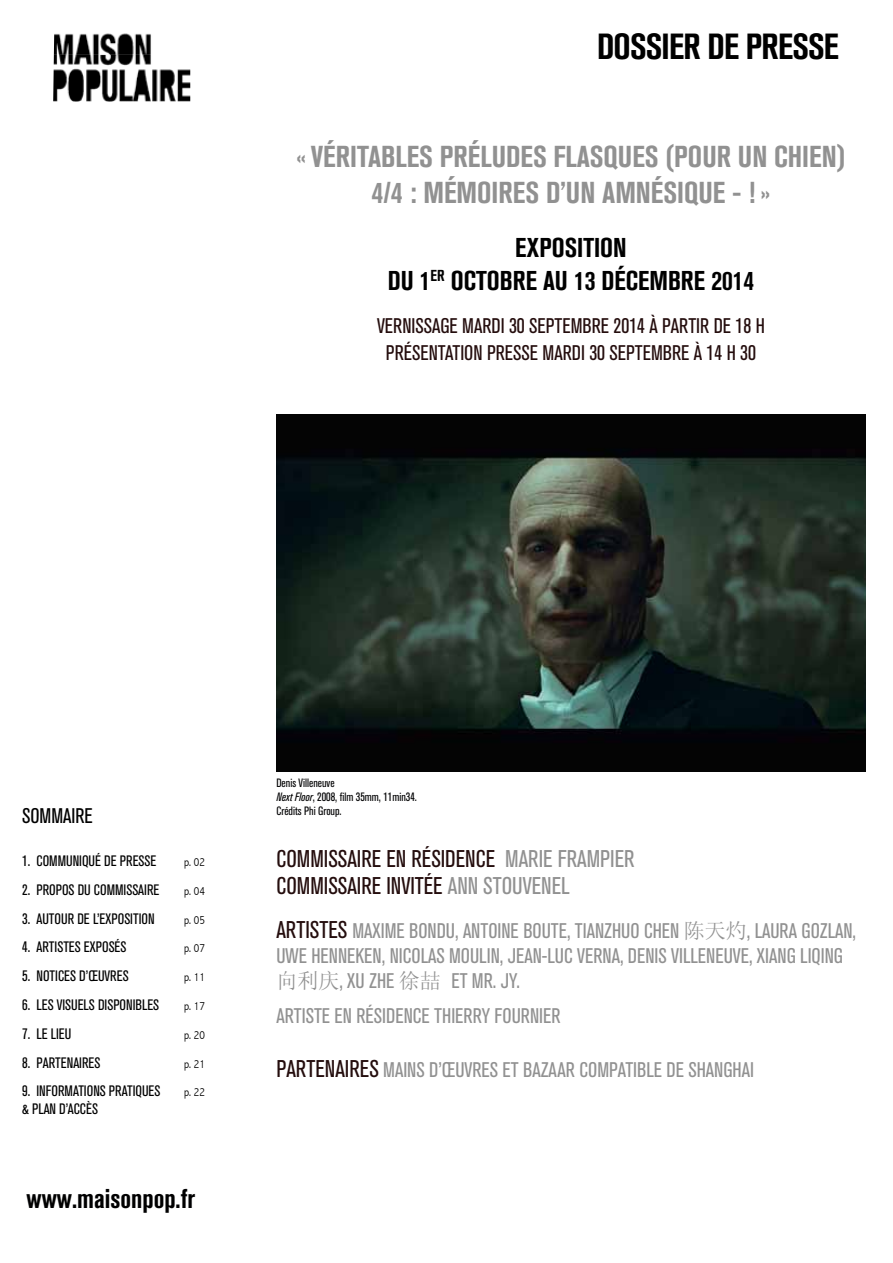
<style>
.page{position:relative;width:893px;height:1263px;background:#fff}
.page>*{position:absolute;margin:0;border:0;box-sizing:border-box;transform-origin:0 0}
.t1{font:700 condensed 36px "Akzidenz Grotesk BQ";letter-spacing:-.02em;color:#000}
.t2{font:700 condensed 30px/36px "Akzidenz Grotesk BQ";color:#919191;text-align:center}
.t3{font:700 condensed 27px/32.4px "Akzidenz Grotesk BQ";color:#000;text-align:center}
.t4{font:700 condensed 27px "Akzidenz Grotesk BQ";color:#000001}
.t5{font:condensed 24px/27px "Akzidenz Grotesk BQ";color:#240d0d}
.t6{font:condensed 21px/25.2px "Akzidenz Grotesk BQ";color:#919191}
.t7{font:condensed 21px/27px "Akzidenz Grotesk BQ";color:#240d0d;text-align:center}
.t8{font:condensed 21px "Akzidenz Grotesk BQ";color:#000}
.t9{font:condensed 15px "Akzidenz Grotesk BQ";color:#000}
.t10{font:condensed 12px/14.4px "Akzidenz Grotesk BQ";color:#000102}
.t11{font:300 condensed 12px "Abadi";color:#000}
.s1{font-style:italic}
.s2{color:#919191}
.s3{font-size:24px;color:#240d0d}
.s4{font-family:"Sim Sun";font-stretch:normal}
</style>
<div class="page">
<img style="left:53px;top:33px;width:137px;height:69px">
<img style="left:276px;top:415px;width:589px;height:357px">
<h1 class="t1" style="left:597px;top:26px;width:243px">DOSSIER DE PRESSE</h1>
<h2 class="t2" style="left:296px;top:138px;width:550px">« VÉRITABLES PRÉLUDES FLASQUES (POUR UN CHIEN)<br>4/4 : MÉMOIRES D’UN AMNÉSIQUE - ! »</h2>
<p class="t3" style="left:388px;top:232px;width:368px">EXPOSITION<br>DU 1<sup>ER</sup> OCTOBRE AU 13 DÉCEMBRE 2014</p>
<p class="t7" style="left:377px;top:313px;width:389px">VERNISSAGE MARDI 30 SEPTEMBRE 2014 À PARTIR DE 18 H<br>PRÉSENTATION PRESSE MARDI 30 SEPTEMBRE À 14 H 30</p>
<p class="t8" style="left:22px;top:804px;width:10px">SOMMAIRE</p>
<p class="t9" style="left:22px;top:852px;width:136px">1. COMMUNIQUÉ DE PRESSE</p>
<p class="t11" style="left:184px;top:855px;width:22px">p. 02</p>
<p class="t9" style="left:22px;top:881px;width:139px">2. PROPOS DU COMMISSAIRE</p>
<p class="t11" style="left:184px;top:884px;width:22px">p. 04</p>
<p class="t9" style="left:22px;top:910px;width:134px">3. AUTOUR DE L’EXPOSITION</p>
<p class="t11" style="left:184px;top:913px;width:22px">p. 05</p>
<p class="t9" style="left:22px;top:939px;width:106px">4. ARTISTES EXPOSÉS</p>
<p class="t11" style="left:184px;top:941px;width:22px">p. 07</p>
<p class="t9" style="left:22px;top:967px;width:108px">5. NOTICES D’ŒUVRES</p>
<p class="t11" style="left:184px;top:970px;width:22px">p. 11</p>
<p class="t9" style="left:22px;top:996px;width:139px">6. LES VISUELS DISPONIBLES</p>
<p class="t11" style="left:184px;top:999px;width:22px">p. 17</p>
<p class="t9" style="left:22px;top:1025px;width:51px">7. LE LIEU</p>
<p class="t11" style="left:184px;top:1028px;width:22px">p. 20</p>
<p class="t9" style="left:22px;top:1054px;width:29px">8. PARTENAIRES</p>
<p class="t11" style="left:184px;top:1057px;width:22px">p. 21</p>
<p class="t9" style="left:22px;top:1083px;width:37px">9. INFORMATIONS</p>
<p class="t9" style="left:109px;top:1083px;width:13px">PRATIQUES</p>
<p class="t11" style="left:184px;top:1085px;width:22px">p. 22</p>
<p class="t9" style="left:22px;top:1101px;width:77px">&amp; PLAN D’ACCÈS</p>
<p class="t4" style="left:27px;top:1183px;width:170px">WWW.MAISONPOP.FR</p>
<p class="t10" style="left:276px;top:775px;width:142px">DENIS VILLENEUVE<br><span class="s1">Next Floor</span>, 2008, FILM 35MM, 11MIN34.<br>CRÉDITS PHI GROUP.</p>
<p class="t5" style="left:276px;top:846px;width:360px">COMMISSAIRE EN RÉSIDENCE <span class="s2">MARIE FRAMPIER<br></span>COMMISSAIRE INVITÉE <span class="s2">ANN STOUVENEL</span></p>
<p class="t6" style="left:276px;top:918px;width:581px"><span class="s3">ARTISTES</span> MAXIME BONDU, ANTOINE BOUTE, TIANZHUO CHEN <span class="s4">陈天灼</span>, LAURA GOZLAN,<br>UWE HENNEKEN, NICOLAS MOULIN, JEAN-LUC VERNA, DENIS VILLENEUVE, XIANG LIQING<span class="s4">向利庆</span>, XU ZHE <span class="s4">徐喆</span> ET MR. JY.</p>
<p class="t6" style="left:276px;top:1003px;width:286px">ARTISTE EN RÉSIDENCE THIERRY FOURNIER</p>
<p class="t6" style="left:276px;top:1057px;width:479px"><span class="s3">PARTENAIRES</span> MAINS D’ŒUVRES ET BAZAAR COMPATIBLE DE SHANGHAI</p>
</div>
